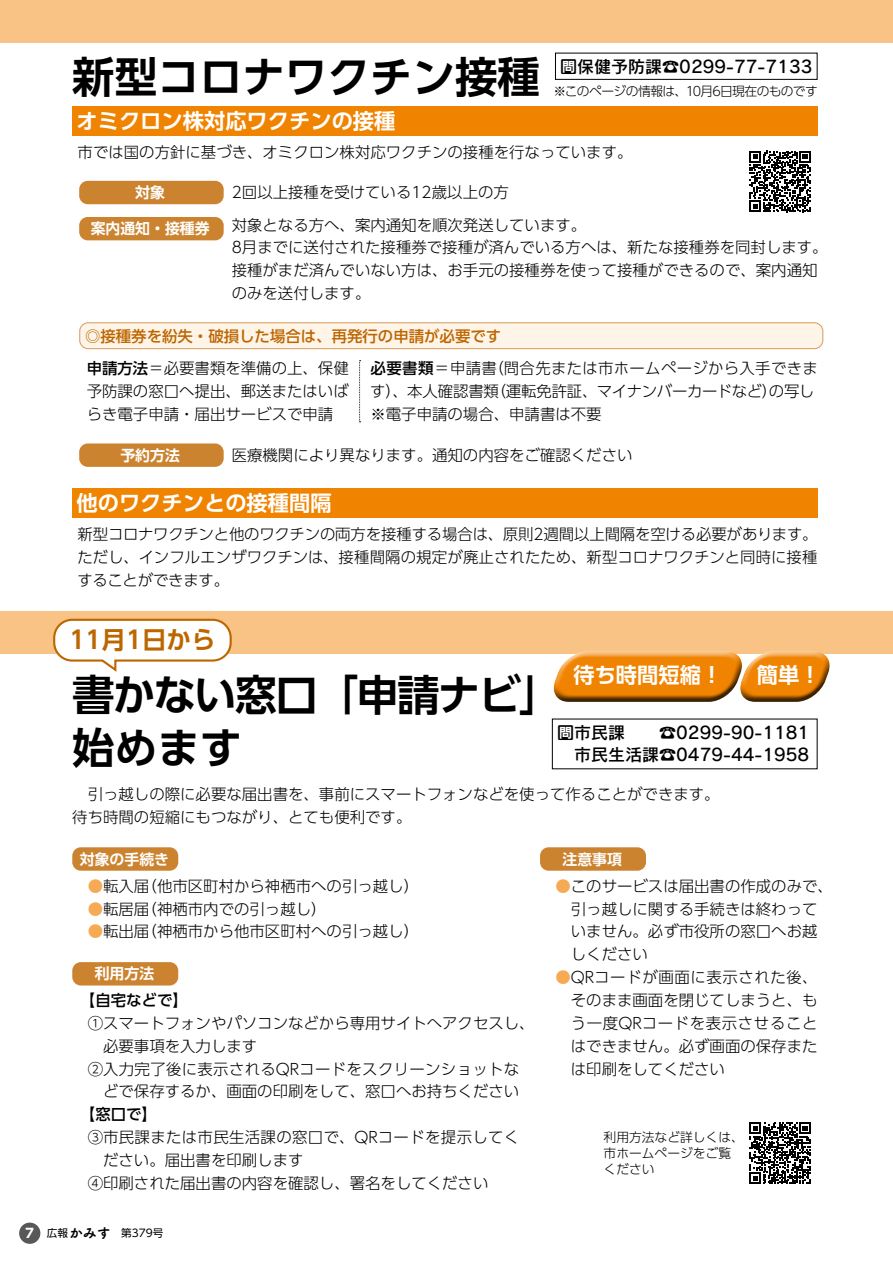
<style>
.page{position:relative;width:893px;height:1263px;background:#fff}
.page>*{position:absolute;margin:0;border:0;box-sizing:border-box;transform-origin:0 0}
.t1{font:700 42.45px/53.1px "UD Shin Go Pr 6 De";letter-spacing:-.045em;color:#000}
.t2{font:700 42.45px "UD Shin Go Pr 6 De";color:#000}
.t3{font:700 24.45px "UD Shin Go Pr 6 De";color:#bd6600}
.t4{font:700 21.3px "UD Shin Go Pr 6 De";color:#fff}
.t5{font:16.95px/22.6px "Rodin Pro DB";color:#000}
.t6{font:300 15.45px/22.8px "UD Shin Go Pr 6";color:#000}
.t7{font:300 15.45px "UD Shin Go Pr 6";letter-spacing:.02em;color:#000}
.t8{font:500 15.45px/32.2px "UD Shin Go Pr 6";color:#bd6600}
.t9{font:300 15.45px "UD Shin Go Pr 6";letter-spacing:-.02em;color:#000}
.t10{font:500 15.45px "UD Shin Go Pro";color:#000}
.t11{font:700 14.85px "UD Shin Go Pr 6 De";color:#fff}
.t12{font:13.8px "Tsuku A Rd Gothic Std E";color:#000}
.t13{font:300 12.75px/15.9px "UD Shin Go Pro";color:#000}
.t14{font:300 12.75px "UD Shin Go Pro";letter-spacing:-.05em;color:#000}
.t15{font:700 12.75px "UD Shin Go Pro";color:#fff}
.t16{font:10.65px "UD Shin Go Pro";color:#000}
.s1{font-family:"UD Shin Go Pro";color:#000}
.s2{font-weight:300;color:#000}
.s3{font-family:"UD Shin Go Pr 6";font-weight:300}
.s4{color:#f5aa53}
.s5{font-family:"UD Shin Go Pr 6";font-size:10.65px}
</style>
<div class="page">
<div style="left:0;top:0;width:893px;height:43px;background:#f9c385"></div>
<div style="left:0;top:611px;width:893px;height:42px;background:#f9c385"></div>
<svg style="left:543px;top:651px;width:298px;height:51px"></svg>
<svg style="left:52px;top:618px;width:181px;height:54px"></svg>
<div style="left:72px;top:106px;width:745px;height:30px;background:#f08300"></div>
<div style="left:72px;top:488px;width:745px;height:30px;background:#f08300"></div>
<div style="left:555px;top:53px;width:262px;height:27px;border:1px solid #000"></div>
<svg style="left:749px;top:151px;width:62px;height:61px"></svg>
<div style="left:72px;top:962px;width:106px;height:23px;background:#cb832f;border-radius:9px"></div>
<div style="left:72px;top:847px;width:106px;height:24px;background:#cb832f;border-radius:9px"></div>
<div style="left:79px;top:443px;width:145px;height:24px;background:#cb832f;border-radius:9px"></div>
<div style="left:79px;top:181px;width:145px;height:23px;background:#cb832f;border-radius:9px"></div>
<div style="left:79px;top:217px;width:145px;height:23px;background:#cb832f;border-radius:9px"></div>
<div style="left:540px;top:847px;width:106px;height:24px;background:#cb832f;border-radius:9px"></div>
<svg style="left:749px;top:1122px;width:62px;height:62px"></svg>
<div style="left:80px;top:323px;width:743px;height:26px;background:#fef4e8;border-radius:9px"></div>
<div style="left:79px;top:322px;width:744px;height:27px;border:1px solid #d9a05f;border-radius:9px"></div>
<svg style="left:359px;top:360px;width:2px;height:62px"></svg>
<div style="left:19px;top:1222px;width:21px;height:22px;background:#595757;border-radius:50%"></div>
<h1 class="t2" style="left:72px;top:42px;width:469px">新型コロナワクチン接種</h1>
<h3 class="t4" style="left:77px;top:103px;width:320px">オミクロン株対応ワクチンの接種</h3>
<p class="t5" style="left:560px;top:54px;width:254px">問保健予防課☎0299-77-7133</p>
<p class="t14" style="left:553px;top:81px;width:266px">※このページの情報は、10月6日現在のものです</p>
<p class="t6" style="left:78px;top:140px;width:556px">市では国の方針に基づき、オミクロン株対応ワクチンの接種を行なっています。</p>
<p class="t11" style="left:135px;top:180px;width:31px">対象</p>
<p class="t11" style="left:91px;top:217px;width:121px">案内通知・接種券</p>
<p class="t6" style="left:232px;top:181px;width:279px">2回以上接種を受けている12歳以上の方</p>
<p class="t6" style="left:232px;top:213px;width:597px">対象となる方へ、案内通知を順次発送しています。<br>8月までに送付された接種券で接種が済んでいる方へは、新たな接種券を同封します。接種がまだ済んでいない方は、お手元の接種券を使って接種ができるので、案内通知のみを送付します。</p>
<p class="t8" style="left:85px;top:319px;width:418px">◎接種券を紛失・破損した場合は、再発行の申請が必要です<span class="s1">申請方法</span><span class="s2">＝必要書類を準備の上、保健</span></p>
<p class="t6" style="left:87px;top:379px;width:264px">予防課の窓口へ提出、郵送またはいばらき電子申請・届出サービスで申請</p>
<p class="t7" style="left:489px;top:355px;width:331px">（問合先または市ホームページから入手できま</p>
<p class="t10" style="left:370px;top:355px;width:128px">必要書類<span class="s3">＝申請書</span></p>
<p class="t9" style="left:491px;top:378px;width:325px">（運転免許証、マイナンバーカードなどの写し</p>
<p class="t6" style="left:370px;top:379px;width:233px">す）、本人確認書類<br>※電子申請の場合、申請書は不要</p>
<p class="t6" style="left:762px;top:379px;width:17px">）</p>
<p class="t11" style="left:120px;top:443px;width:61px">予約方法</p>
<p class="t6" style="left:232px;top:443px;width:402px">医療機関により異なります。通知の内容をご確認ください</p>
<h3 class="t4" style="left:77px;top:486px;width:257px">他のワクチンとの接種間隔</h3>
<p class="t6" style="left:77px;top:522px;width:742px;text-align:justify">新型コロナワクチンと他のワクチンの両方を接種する場合は、原則2週間以上間隔を空ける必要があります。ただし、インフルエンザワクチンは、接種間隔の規定が廃止されたため、新型コロナワクチンと同時に接種することができます。</p>
<h2 class="t3" style="left:69px;top:620px;width:148px">11月1日から</h2>
<h1 class="t1" style="left:72px;top:667px;width:491px">書かない窓口「申請ナビ「始めます</h1>
<h3 class="t4" style="left:573px;top:658px;width:150px">待ち時間短縮！</h3>
<h3 class="t4" style="left:757px;top:658px;width:65px">簡単!</h3>
<p class="t5" style="left:557px;top:720px;width:254px">問市民課<br>　市民生活課☎0479-44-1958</p>
<p class="t5" style="left:659px;top:720px;width:152px">☎0299-90-1181</p>
<p class="t6" style="left:72px;top:782px;width:649px">　引っ越しの際に必要な届出書を、事前にスマートフォンなどを使って作ることができます。待ち時間の短縮にもつながり、とても便利です。</p>
<p class="t11" style="left:80px;top:847px;width:91px">対象の手続き</p>
<p class="t6" style="left:142px;top:874px;width:279px">（他市区町村から神栖市への引っ越し(</p>
<p class="t6" style="left:142px;top:874px;width:186px;text-indent:-54px"><span class="s4">●</span>転入届<br>（神栖市内での引っ越し(</p>
<p class="t6" style="left:142px;top:897px;width:279px;text-indent:-54px"><span class="s4">●</span>転居届<br>（神栖市から他市区町村への引っ越し(</p>
<p class="t6" style="left:88px;top:919px;width:63px"><span class="s4">●</span>転出届</p>
<p class="t11" style="left:95px;top:962px;width:61px">利用方法</p>
<p class="t10" style="left:80px;top:987px;width:109px">【自宅などで【</p>
<p class="t6" style="left:88px;top:1011px;width:448px">①スマートフォンやパソコンなどから専用サイトへアクセスし、</p>
<p class="t6" style="left:103px;top:1034px;width:156px">必要事項を入力します</p>
<p class="t7" style="left:88px;top:1056px;width:433px">②入力完了後に表示されるQRコードをスクリーンショットな</p>
<p class="t6" style="left:103px;top:1079px;width:418px">どで保存するか、画面の印刷をして、窓口へお持ちください</p>
<p class="t10" style="left:80px;top:1102px;width:79px">【窓口で【</p>
<p class="t7" style="left:88px;top:1125px;width:433px">③市民課または市民生活課の窓口で、QRコードを提示してく</p>
<p class="t6" style="left:103px;top:1148px;width:202px">ださい。届出書を印刷します</p>
<p class="t6" style="left:88px;top:1171px;width:402px">④印刷された届出書の内容を確認し、署名をしてください</p>
<p class="t11" style="left:562px;top:847px;width:61px">注意事項</p>
<p class="t6" style="left:571px;top:874px;width:264px;text-indent:-15px"><span class="s4">●</span>このサービスは届出書の作成のみで、引っ越しに関する手続きは終わっていません。必ず市役所の窓口へお越しください</p>
<p class="t6" style="left:571px;top:965px;width:248px;text-align:justify;text-indent:-15px"><span class="s4">●</span>QRコードが画面に表示された後、そのまま画面を閉じてしまうと、もう一度QRコードを表示させることはできません。必ず画面の保存または印刷をしてください</p>
<p class="t13" style="left:604px;top:1129px;width:142px">利用方法など詳しくは、市ホームページをご覧ください</p>
<p class="t15" style="left:26px;top:1223px;width:10px">7</p>
<p class="t12" style="left:47px;top:1222px;width:65px"><span class="s5">広報</span>かみす</p>
<p class="t16" style="left:121px;top:1224px;width:44px">第379号</p>
</div>
